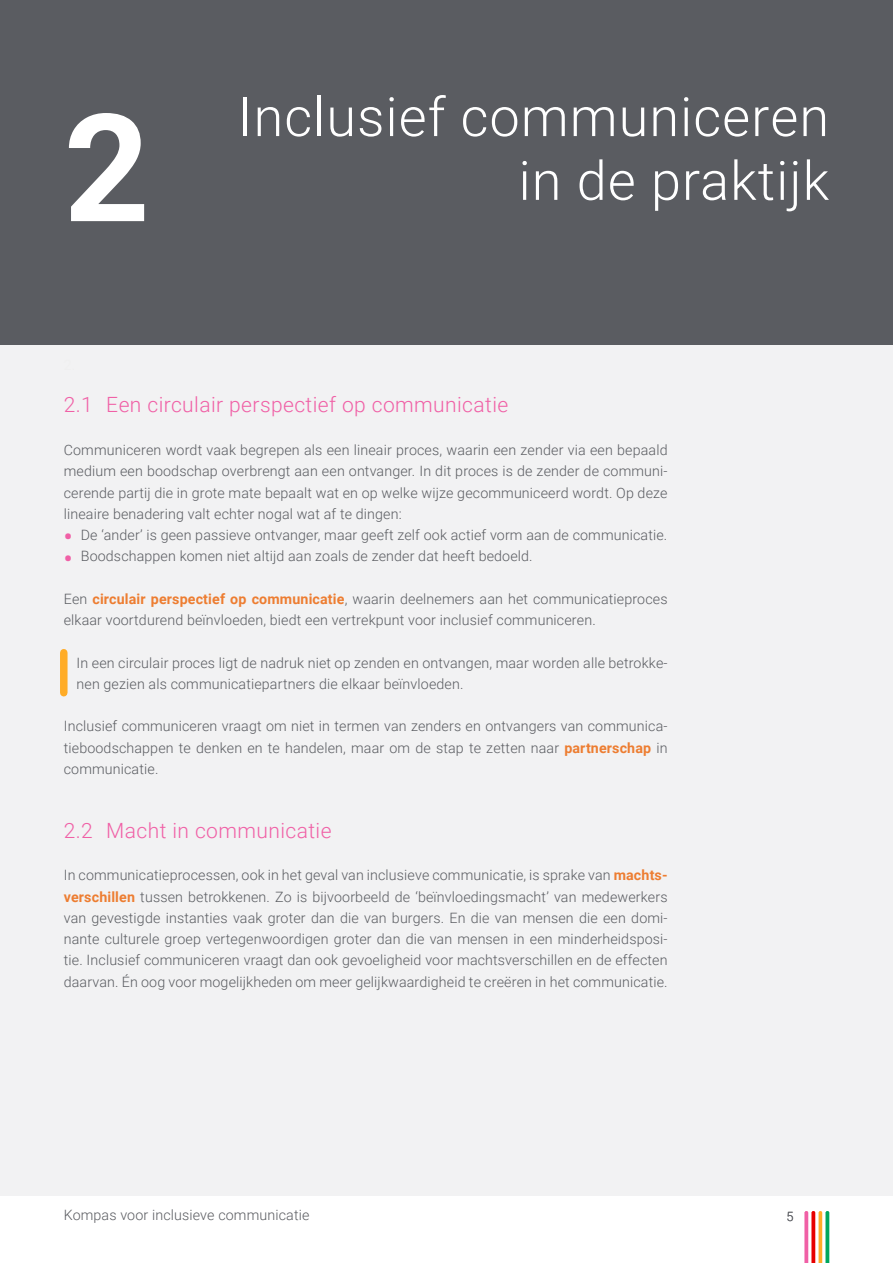
<style>
.page{position:relative;width:893px;height:1263px;background:#fff}
.page>*{position:absolute;margin:0;border:0;box-sizing:border-box;transform-origin:0 0}
.t1{font:700 150px "Roboto";color:#fff}
.t2{font:300 54px "Roboto";letter-spacing:.02em;color:#fff}
.t3{font:300 21px "Roboto";letter-spacing:.02em;color:#f060a6}
.t4{font:300 14.25px/21.3px "Roboto";letter-spacing:.01em;color:#5a5c61;text-align:justify}
.t5{font:300 12.75px "Roboto";color:#5a5c61}
.s1{font-weight:700;font-size:24px;color:#f060a6}
.s2{font-weight:700;color:#ed7d31}
</style>
<div class="page">
<div style="left:0;top:344px;width:893px;height:852px;background:#f2f2f3"></div>
<div style="left:0;top:0;width:893px;height:344px;background:#5a5c61"></div>
<svg style="left:805px;top:1211px;width:24px;height:52px"></svg>
<div style="left:60px;top:653px;width:8px;height:40px;background:#ffac27"></div>
<h1 class="t1" style="left:64px;top:63px;width:88px">2</h1>
<h2 class="t2" style="left:238px;top:79px;width:592px">Inclusief communiceren</h2>
<h2 class="t2" style="left:519px;top:143px;width:312px">in de praktijk</h2>
<h3 class="t3" style="left:64px;top:390px;width:446px">2.1 Een circulair perspectief op communicatie</h3>
<p class="t4" style="left:64px;top:439px;width:605px">Communiceren wordt vaak begrepen als een lineair proces, waarin een zender via een bepaald medium een boodschap overbrengt aan een ontvanger. In dit proces is de zender de communi&shy;cerende partij die in grote mate bepaalt wat en op welke wijze gecommuniceerd wordt. Op deze lineaire benadering valt echter nogal wat af te dingen:</p>
<p class="t4" style="left:64px;top:524px;width:605px"><span class="s1">•</span> De ‘ander’ is geen passieve ontvanger, maar geeft zelf ook actief vorm aan de communicatie.</p>
<p class="t4" style="left:64px;top:545px;width:470px"><span class="s1">•</span> Boodschappen komen niet altijd aan zoals de zender dat heeft bedoeld.</p>
<p class="t4" style="left:64px;top:588px;width:605px">Een <span class="s2">circulair perspectief op communicatie</span>, waarin deelnemers aan het communicatieproces elkaar voortdurend beïnvloeden, biedt een vertrekpunt voor inclusief communiceren.</p>
<p class="t4" style="left:77px;top:651px;width:593px">In een circulair proces ligt de nadruk niet op zenden en ontvangen, maar worden alle betrokke&shy;nen gezien als communicatiepartners die elkaar beïnvloeden.</p>
<p class="t4" style="left:64px;top:715px;width:605px">Inclusief communiceren vraagt om niet in termen van zenders en ontvangers van communica&shy;tieboodschappen te denken en te handelen, maar om de stap te zetten naar <span class="s2">partnerschap</span> in communicatie.</p>
<h3 class="t3" style="left:64px;top:815px;width:269px">2.2 Macht in communicatie</h3>
<p class="t4" style="left:64px;top:864px;width:605px">In communicatieprocessen, ook in het geval van inclusieve communicatie, is sprake van <span class="s2">machts&shy;verschillen</span> tussen betrokkenen. Zo is bijvoorbeeld de ‘beïnvloedingsmacht’ van medewerkers van gevestigde instanties vaak groter dan die van burgers. En die van mensen die een domi&shy;nante culturele groep vertegenwoordigen groter dan die van mensen in een minderheidsposi&shy;tie. Inclusief communiceren vraagt dan ook gevoeligheid voor machtsverschillen en de effecten daarvan. Én oog voor mogelijkheden om meer gelijkwaardigheid te creëren in het communicatie.</p>
<p class="t4" style="left:64px;top:1204px;width:247px">Kompas voor inclusieve communicatie</p>
<p class="t5" style="left:786px;top:1207px;width:9px">5</p>
</div>
